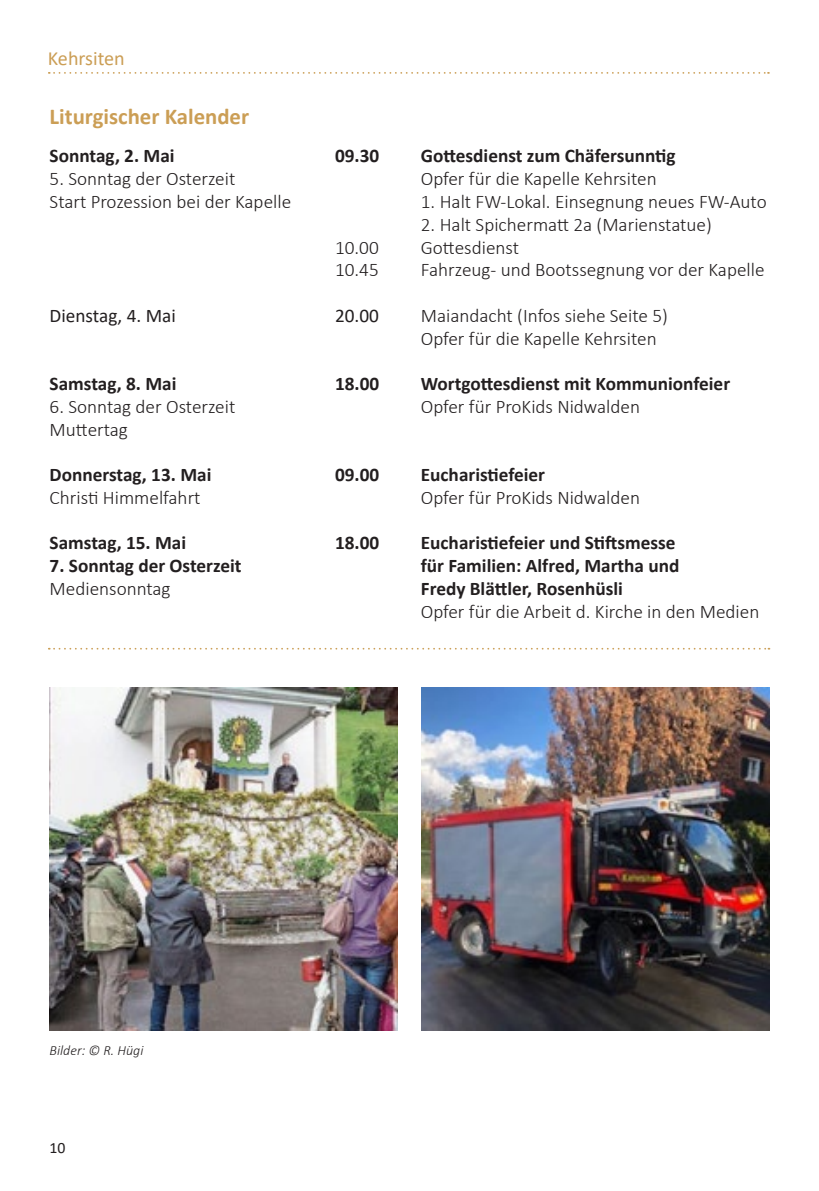
<style>
.page{position:relative;width:819px;height:1191px;background:#fff}
.page>*{position:absolute;margin:0;border:0;box-sizing:border-box;transform-origin:0 0}
.t1{font:700 22.75px "Calibri";color:#cb9e55}
.t2{font:20.12px "Calibri";color:#cb9e55}
.t3{font:300 19.25px/22.8px "Calibri";color:#231f20}
.t4{font:700 19.25px "Calibri";color:#231f20}
.t5{font:19.25px "Calibri";color:#231f20}
.t6{font:15.75px "Calibri";color:#231f20}
.t7{font:italic 300 14px "Calibri";color:#231f20}
</style>
<div class="page">
<svg style="left:49px;top:72px;width:720px;height:2px"></svg>
<svg style="left:49px;top:648px;width:720px;height:1px"></svg>
<img style="left:50px;top:688px;width:347px;height:343px">
<img style="left:422px;top:688px;width:347px;height:343px">
<p class="t2" style="left:48px;top:44px;width:78px">Kehrsiten</p>
<p class="t1" style="left:50px;top:100px;width:201px">Liturgischer Kalender</p>
<p class="t4" style="left:50px;top:142px;width:126px">Sonntag, 2. Mai</p>
<p class="t4" style="left:335px;top:142px;width:46px">09.30</p>
<p class="t4" style="left:421px;top:142px;width:256px">Gottesdienst zum Chäfersunntig</p>
<p class="t3" style="left:50px;top:167px;width:187px">5. Sonntag der Osterzeit</p>
<p class="t3" style="left:421px;top:167px;width:237px">Opfer für die Kapelle Kehrsiten</p>
<p class="t3" style="left:50px;top:190px;width:243px">Start Prozession bei der Kapelle</p>
<p class="t3" style="left:421px;top:190px;width:347px">1. Halt FW-Lokal. Einsegnung neues FW-Auto</p>
<p class="t3" style="left:421px;top:213px;width:292px">2. Halt Spichermatt 2a (Marienstatue)</p>
<p class="t3" style="left:335px;top:235px;width:45px">10.00</p>
<p class="t3" style="left:421px;top:235px;width:100px">Gottesdienst</p>
<p class="t3" style="left:335px;top:258px;width:45px">10.45</p>
<p class="t3" style="left:421px;top:258px;width:345px">Fahrzeug- und Bootssegnung vor der Kapelle</p>
<p class="t5" style="left:50px;top:302px;width:128px">Dienstag, 4. Mai</p>
<p class="t5" style="left:335px;top:302px;width:45px">20.00</p>
<p class="t3" style="left:421px;top:304px;width:248px">Maiandacht (Infos siehe Seite 5)<br>Opfer für die Kapelle Kehrsiten</p>
<p class="t4" style="left:50px;top:370px;width:128px">Samstag, 8. Mai</p>
<p class="t4" style="left:335px;top:370px;width:46px">18.00</p>
<p class="t4" style="left:421px;top:370px;width:311px">Wortgottesdienst mit Kommunionfeier</p>
<p class="t3" style="left:50px;top:395px;width:187px">6. Sonntag der Osterzeit</p>
<p class="t3" style="left:421px;top:395px;width:221px">Opfer für ProKids Nidwalden</p>
<p class="t3" style="left:50px;top:418px;width:80px">Muttertag</p>
<p class="t4" style="left:50px;top:461px;width:163px">Donnerstag, 13. Mai</p>
<p class="t4" style="left:335px;top:461px;width:46px">09.00</p>
<p class="t4" style="left:421px;top:461px;width:126px">Eucharistiefeier</p>
<p class="t3" style="left:50px;top:486px;width:152px">Christi Himmelfahrt</p>
<p class="t3" style="left:421px;top:486px;width:221px">Opfer für ProKids Nidwalden</p>
<p class="t4" style="left:50px;top:529px;width:138px">Samstag, 15. Mai</p>
<p class="t4" style="left:335px;top:529px;width:46px">18.00</p>
<p class="t4" style="left:421px;top:529px;width:256px">Eucharistiefeier und Stiftsmesse</p>
<p class="t4" style="left:50px;top:552px;width:193px">7. Sonntag der Osterzeit</p>
<p class="t4" style="left:421px;top:552px;width:260px">für Familien: Alfred, Martha und</p>
<p class="t3" style="left:50px;top:577px;width:122px">Mediensonntag</p>
<p class="t4" style="left:421px;top:575px;width:203px">Fredy Blättler, Rosenhüsli</p>
<p class="t3" style="left:421px;top:600px;width:340px">Opfer für die Arbeit d. Kirche in den Medien</p>
<p class="t7" style="left:50px;top:1042px;width:95px">Bilder: © R. Hügi</p>
<p class="t6" style="left:50px;top:1137px;width:17px">10</p>
</div>
